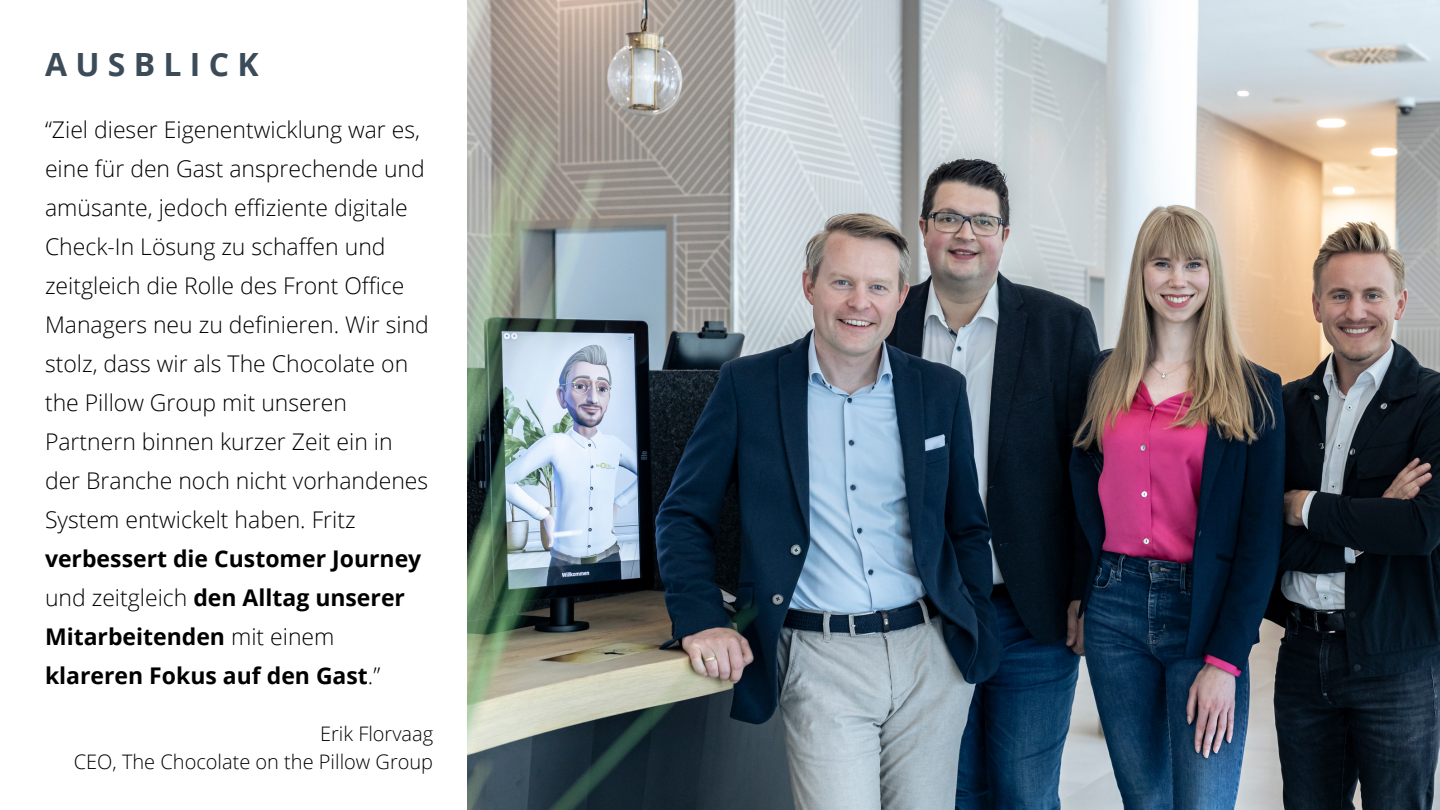
<style>
.page{position:relative;width:1440px;height:810px;background:#fff}
.page>*{position:absolute;margin:0;border:0;box-sizing:border-box;transform-origin:0 0}
.t1{font:700 32px "Open Sans";letter-spacing:.26em;color:#3c4b58}
.t2{font:300 23px/39px "Open Sans";color:#000}
.t3{font:300 20px "Open Sans";color:#000}
.s1{font-weight:700}
</style>
<div class="page">
<img style="left:467px;top:0;width:973px;height:810px">
<p class="t1" style="left:45px;top:41px;width:215px">AUSBLICK</p>
<p class="t2" style="left:45px;top:110px;width:386px">“Ziel dieser Eigenentwicklung war es, eine für den Gast ansprechende und amüsante, jedoch effiziente digitale Check-In Lösung zu schaffen und zeitgleich die Rolle des Front Office Managers neu zu definieren. Wir sind stolz, dass wir als The Chocolate on the Pillow Group mit unseren Partnern binnen kurzer Zeit ein in der Branche noch nicht vorhandenes System entwickelt haben. Fritz <span class="s1">verbessert die Customer Journey </span>und zeitgleich <span class="s1">den Alltag unserer Mitarbeitenden</span> mit einem <span class="s1">klareren Fokus auf den Gast</span>.”</p>
<p class="t3" style="left:320px;top:720px;width:115px">Erik Florvaag</p>
<p class="t3" style="left:74px;top:747px;width:361px">CEO, The Chocolate on the Pillow Group</p>
</div>
